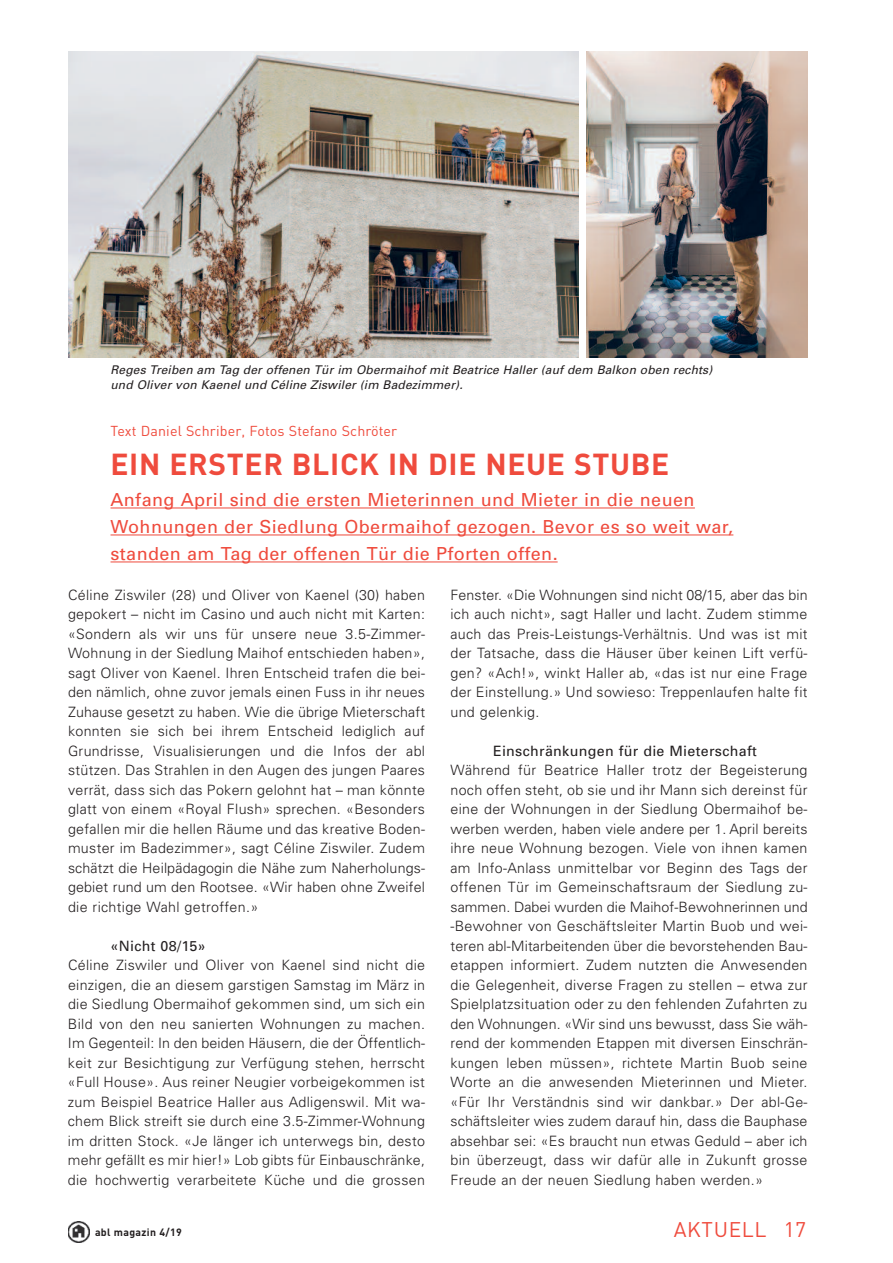
<style>
.page{position:relative;width:893px;height:1263px;background:#fff}
.page>*{position:absolute;margin:0;border:0;box-sizing:border-box;transform-origin:0 0}
.t1{font:700 30px "DIN";letter-spacing:.02em;color:#ef4b3d}
.t2{font:21px "DIN";letter-spacing:.03em;color:#ef4b3d}
.t3{font:18px/27px "Univers";letter-spacing:.02em;color:#ef4b3d}
.t4{font:300 14.25px/19.5px "Univers";letter-spacing:.02em;color:#231f20;text-align:justify}
.t5{font:14.25px "Univers";letter-spacing:.02em;color:#231f20}
.t6{font:14.25px "DIN";letter-spacing:.01em;color:#ef4b3d}
.t7{font:italic 12px/15px "Univers";letter-spacing:.01em;color:#231f20}
.t8{font:700 10.5px "DIN";letter-spacing:.03em;color:#231f20}
</style>
<div class="page">
<img style="left:68px;top:1222px;width:21px;height:21px">
<hr style="left:111px;top:507px;width:584px;height:1px;background:#ef4b3d">
<hr style="left:111px;top:534px;width:622px;height:1px;background:#ef4b3d">
<hr style="left:111px;top:561px;width:447px;height:1px;background:#ef4b3d">
<img style="left:68px;top:51px;width:510px;height:306px">
<img style="left:587px;top:51px;width:221px;height:306px">
<p class="t7" style="left:111px;top:364px;width:603px">Reges Treiben am Tag der offenen Tür im Obermaihof mit Beatrice Haller (auf dem Balkon oben rechts) und Oliver von Kaenel und Céline Ziswiler (im Badezimmer).</p>
<p class="t6" style="left:111px;top:426px;width:288px">Text Daniel Schriber, Fotos Stefano Schröter</p>
<h1 class="t1" style="left:111px;top:447px;width:560px">EIN ERSTER BLICK IN DIE NEUE STUBE</h1>
<p class="t3" style="left:111px;top:488px;width:624px">Anfang April sind die ersten Mieterinnen und Mieter in die neuen<br>Wohnungen der Siedlung Obermaihof gezogen. Bevor es so weit war, standen am Tag der offenen Tür die Pforten offen.</p>
<p class="t4" style="left:68px;top:586px;width:359px">Céline Ziswiler (28) und Oliver von Kaenel (30) haben gepokert – nicht im Casino und auch nicht mit Karten: «Sondern als wir uns für unsere neue 3.5-Zimmer-Woh nung in der Siedlung Maihof entschieden haben», sagt Oliver von Kaenel. Ihren Entscheid trafen die bei&shy;den nämlich, ohne zuvor jemals einen Fuss in ihr neues Zu hause gesetzt zu haben. Wie die übrige Mieter schaft konnten sie sich bei ihrem Entscheid lediglich auf Grund risse, Visualisierungen und die Infos der abl stützen. Das Strahlen in den Augen des jungen Paares verrät, dass sich das Pokern gelohnt hat – man könnte glatt von einem «Royal Flush» sprechen. «Besonders gefallen mir die hellen Räume und das kreative Boden - muster im Badezimmer», sagt Céline Ziswiler. Zudem schätzt die Heilpädagogin die Nähe zum Naherholungs - gebiet rund um den Rootsee. «Wir haben ohne Zweifel die richtige Wahl getroffen.»</p>
<p class="t5" style="left:110px;top:941px;width:97px">«Nicht 08/15»</p>
<p class="t4" style="left:68px;top:957px;width:359px">Céline Ziswiler und Oliver von Kaenel sind nicht die einzigen, die an diesem garstigen Samstag im März in die Siedlung Obermaihof gekommen sind, um sich ein Bild von den neu sanierten Wohnungen zu machen.<br>Im Gegenteil: In den beiden Häusern, die der Öffentlich - keit zur Besichtigung zur Verfügung stehen, herrscht «Full House». Aus reiner Neugier vorbeigekommen ist zum Beispiel Beatrice Haller aus Adligenswil. Mit wa - chem Blick streift sie durch eine 3.5-Zimmer-Wohnung im dritten Stock. «Je länger ich unterwegs bin, desto mehr gefällt es mir hier!» Lob gibts für Einbauschrän ke, die hochwertig verarbeitete Küche und die grossen</p>
<p class="t4" style="left:450px;top:586px;width:359px">Fenster. «Die Wohnungen sind nicht 08/15, aber das bin ich auch nicht», sagt Haller und lacht. Zudem stimme auch das Preis-Leistungs-Verhältnis. Und was ist mit der Tatsache, dass die Häuser über keinen Lift verfü&shy;gen? «Ach!», winkt Haller ab, «das ist nur eine Frage der Einstellung.» Und sowieso: Treppenlaufen halte fit und gelenkig.</p>
<p class="t5" style="left:493px;top:746px;width:265px">Einschränkungen für die Mieterschaft</p>
<p class="t4" style="left:450px;top:762px;width:359px">Während für Beatrice Haller trotz der Begeisterung noch offen steht, ob sie und ihr Mann sich dereinst für eine der Wohnungen in der Siedlung Obermaihof be - werben werden, haben viele andere per 1. April bereits ihre neue Wohnung bezogen. Viele von ihnen kamen am Info-Anlass unmittelbar vor Beginn des Tags der offenen Tür im Gemeinschaftsraum der Siedlung zu - sam men. Dabei wurden die Maihof-Bewohnerinnen und -Bewohner von Geschäftsleiter Martin Buob und wei&shy;teren abl-Mitarbeitenden über die bevorstehenden Bau - etappen informiert. Zudem nutzten die Anwesenden die Gelegenheit, diverse Fragen zu stellen – etwa zur Spielplatzsituation oder zu den fehlenden Zufahrten zu den Wohnungen. «Wir sind uns bewusst, dass Sie wäh - rend der kommenden Etappen mit diversen Ein schrän - kungen leben müssen», richtete Martin Buob seine Worte an die anwesenden Mieterinnen und Mieter. «Für Ihr Verständnis sind wir dankbar.» Der abl-Ge - schäftsleiter wies zudem darauf hin, dass die Bauphase absehbar sei: «Es braucht nun etwas Geduld – aber ich bin überzeugt, dass wir dafür alle in Zukunft grosse Freude an der neuen Siedlung haben werden.»</p>
<p class="t8" style="left:95px;top:1226px;width:88px">abl magazin 4/19</p>
<h2 class="t2" style="left:674px;top:1222px;width:134px">AKTUELL 17</h2>
</div>
